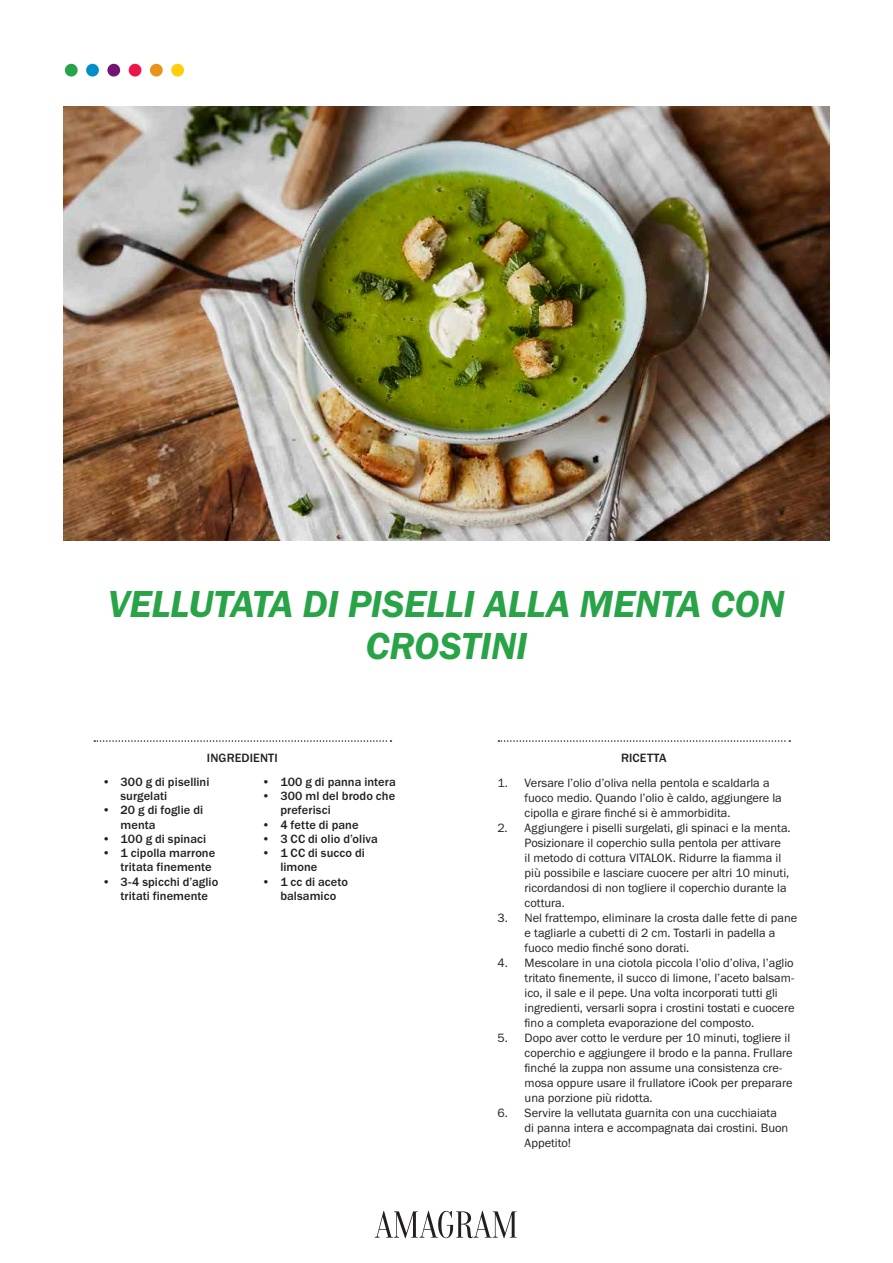
<style>
.page{position:relative;width:893px;height:1263px;background:#fff}
.page>*{position:absolute;margin:0;border:0;box-sizing:border-box;transform-origin:0 0}
.t1{font:39px/42px "Franklin Gothic URW Dem Ita";letter-spacing:-.01em;color:#29a347;text-align:center}
.t2{font:12.45px/15px "Franklin Gothic URW Boo";color:#231f20}
.t3{font:500 12.45px/14.2px "Franklin Gothic URW";letter-spacing:.005em;color:#231f20}
.s1{font-family:"Franklin Gothic URW Boo";font-weight:400}
</style>
<div class="page">
<img style="left:64px;top:106px;width:765px;height:434px">
<svg style="left:498px;top:740px;width:292px;height:2px"></svg>
<svg style="left:94px;top:740px;width:297px;height:2px"></svg>
<div style="left:171px;top:64px;width:13px;height:13px;background:#fece08;border-radius:50%"></div>
<div style="left:150px;top:64px;width:13px;height:13px;background:#e89418;border-radius:50%"></div>
<div style="left:129px;top:64px;width:12px;height:13px;background:#ed164b;border-radius:50%"></div>
<div style="left:107px;top:64px;width:13px;height:13px;background:#731372;border-radius:50%"></div>
<div style="left:86px;top:64px;width:13px;height:13px;background:#008fc5;border-radius:50%"></div>
<div style="left:65px;top:64px;width:13px;height:13px;background:#29a347;border-radius:50%"></div>
<svg style="left:375px;top:1211px;width:142px;height:27px"></svg>
<h1 class="t1" style="left:108px;top:582px;width:678px">VELLUTATA DI PISELLI ALLA MENTA CON<br>CROSTINI</h1>
<p class="t3" style="left:207px;top:750px;width:72px">INGREDIENTI</p>
<p class="t3" style="left:121px;top:774px;width:90px;text-indent:-19px"><span class="s1">•</span> 300 g di pisellini surgelati</p>
<p class="t3" style="left:121px;top:803px;width:84px;text-indent:-19px"><span class="s1">•</span> 20 g di foglie di menta</p>
<p class="t3" style="left:102px;top:831px;width:106px"><span class="s1">•</span> 100 g di spinaci</p>
<p class="t3" style="left:102px;top:846px;width:115px;text-align:right"><span class="s1">•</span> 1 cipolla marrone tritata finemente</p>
<p class="t3" style="left:121px;top:874px;width:99px;text-indent:-19px"><span class="s1">•</span> 3-4 spicchi d’aglio tritati finemente</p>
<p class="t3" style="left:262px;top:774px;width:136px"><span class="s1">•</span> 100 g di panna intera</p>
<p class="t3" style="left:280px;top:789px;width:116px;text-indent:-19px"><span class="s1">•</span> 300 ml del brodo che preferisci</p>
<p class="t3" style="left:262px;top:817px;width:98px"><span class="s1">•</span> 4 fette di pane</p>
<p class="t3" style="left:262px;top:831px;width:117px"><span class="s1">•</span> 3 CC di olio d’oliva</p>
<p class="t3" style="left:280px;top:846px;width:86px;text-indent:-19px"><span class="s1">•</span> 1 CC di succo di limone</p>
<p class="t3" style="left:262px;top:874px;width:88px;text-align:center"><span class="s1">•</span> 1 cc di aceto balsamico</p>
<p class="t3" style="left:621px;top:750px;width:47px">RICETTA</p>
<p class="t2" style="left:525px;top:775px;width:259px;text-indent:-27px">1. Versare l’olio d’oliva nella pentola e scaldarla a fuoco medio. Quando l’olio è caldo, aggiungere la cipolla e girare finché si è ammorbidita.</p>
<p class="t2" style="left:525px;top:820px;width:268px;text-indent:-27px">2. Aggiungere i piselli surgelati, gli spinaci e la menta.<br>Posizionare il coperchio sulla pentola per attivare<br>il metodo di cottura VITALOK. Ridurre la fiamma il più possibile e lasciare cuocere per altri 10 minuti, ricordandosi di non togliere il coperchio durante la cottura.</p>
<p class="t2" style="left:525px;top:910px;width:274px;text-indent:-27px">3. Nel frattempo, eliminare la crosta dalle fette di pane e tagliarle a cubetti di 2 cm. Tostarli in padella a fuoco medio finché sono dorati.</p>
<p class="t2" style="left:525px;top:955px;width:271px;text-indent:-27px">4. Mescolare in una ciotola piccola l’olio d’oliva, l’aglio tritato finemente, il succo di limone, l’aceto balsam&shy;ico, il sale e il pepe. Una volta incorporati tutti gli ingredienti, versarli sopra i crostini tostati e cuocere fino a completa evaporazione del composto.</p>
<p class="t2" style="left:525px;top:1030px;width:270px;text-indent:-27px">5. Dopo aver cotto le verdure per 10 minuti, togliere il coperchio e aggiungere il brodo e la panna. Frullare finché la zuppa non assume una consistenza cre&shy;mosa oppure usare il frullatore iCook per preparare una porzione più ridotta.</p>
<p class="t2" style="left:525px;top:1105px;width:265px;text-indent:-27px">6. Servire la vellutata guarnita con una cucchiaiata di panna intera e accompagnata dai crostini. Buon<br>Appetito!</p>
</div>
